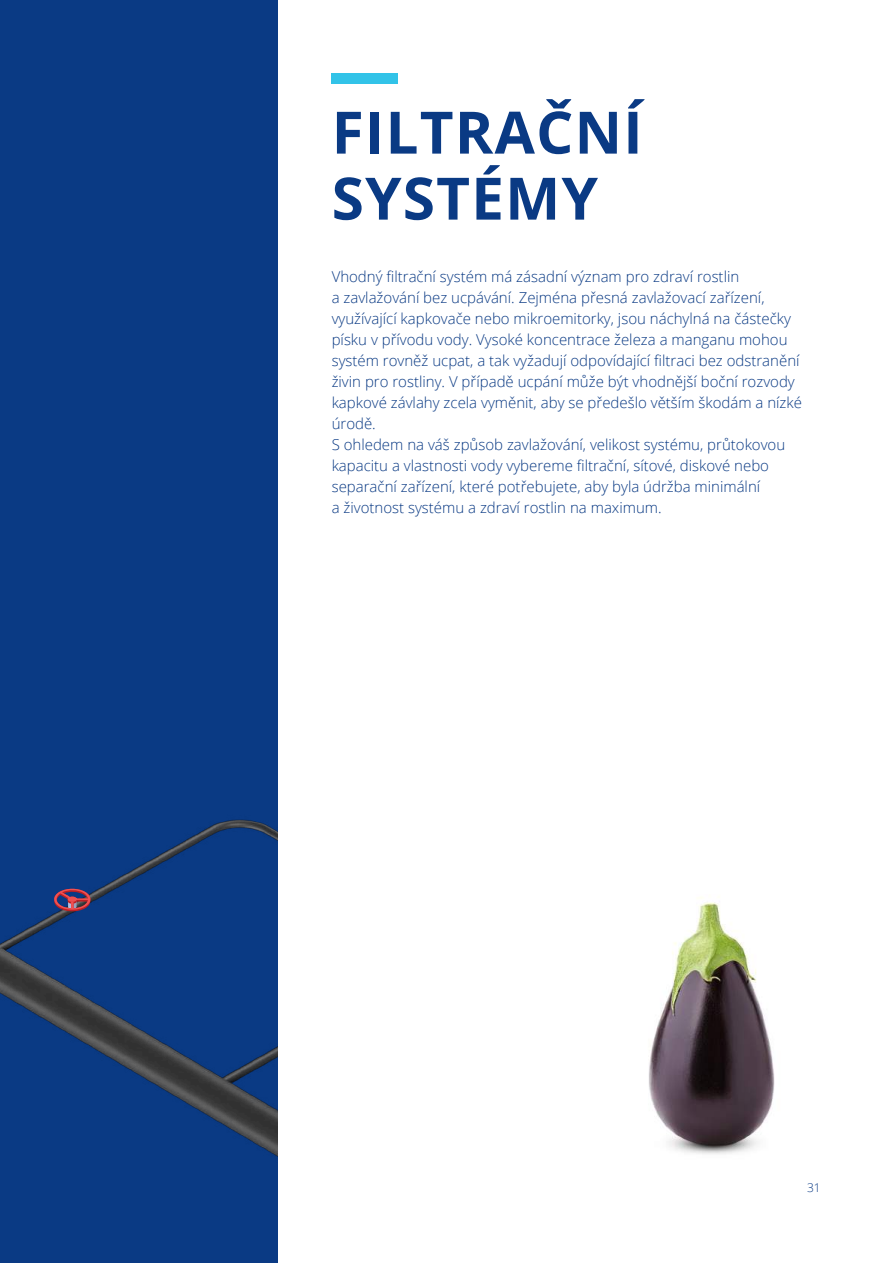
<style>
.page{position:relative;width:893px;height:1263px;background:#fff}
.page>*{position:absolute;margin:0;border:0;box-sizing:border-box;transform-origin:0 0}
.t1{font:700 58.5px/66px "Open Sans";letter-spacing:.02em;color:#0a3a84}
.t2{font:300 15px/21px "Open Sans";color:#0a3a84}
.t3{font:300 12px "Open Sans";color:#0a3a84}
</style>
<div class="page">
<div style="left:0;top:0;width:277px;height:1263px;background:#0a3a84"></div>
<div style="left:332px;top:73px;width:66px;height:10px;background:#32c3e8"></div>
<img style="left:0;top:819px;width:277px;height:338px">
<svg style="left:52px;top:888px;width:40px;height:24px"></svg>
<img style="left:649px;top:897px;width:126px;height:257px">
<h1 class="t1" style="left:332px;top:98px;width:312px">FILTRAČNÍ<br>SYSTÉMY</h1>
<p class="t2" style="left:332px;top:266px;width:472px">Vhodný filtrační systém má zásadní význam pro zdraví rostlin<br>a zavlažování bez ucpávání. Zejména přesná zavlažovací zařízení, využívající kapkovače nebo mikroemitorky, jsou náchylná na částečky písku v přívodu vody. Vysoké koncentrace železa a manganu mohou systém rovněž ucpat, a tak vyžadují odpovídající filtraci bez odstranění živin pro rostliny. V případě ucpání může být vhodnější boční rozvody kapkové závlahy zcela vyměnit, aby se předešlo větším škodám a nízké úrodě.<br>S ohledem na váš způsob zavlažování, velikost systému, průtokovou kapacitu a vlastnosti vody vybereme filtrační, sítové, diskové nebo separační zařízení, které potřebujete, aby byla údržba minimální<br>a životnost systému a zdraví rostlin na maximum.</p>
<p class="t3" style="left:807px;top:1179px;width:15px">31</p>
</div>
